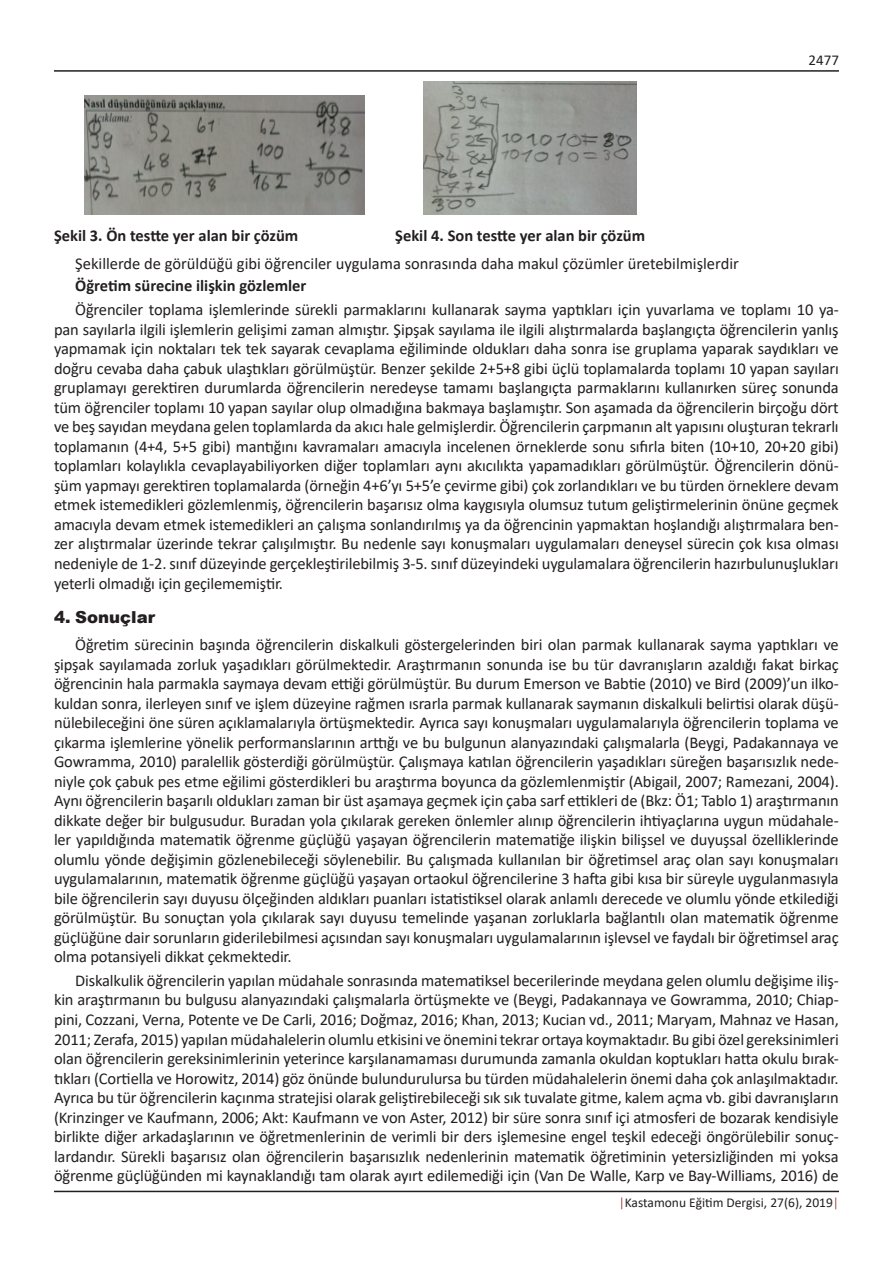
<style>
.page{position:relative;width:893px;height:1263px;background:#fff}
.page>*{position:absolute;margin:0;border:0;box-sizing:border-box;transform-origin:0 0}
.t1{font:16.5px/19.5px "Calibri";letter-spacing:-.01em;color:#231f20;text-align:justify}
.t2{font:700 16.5px "Calibri";color:#231f20}
.t3{font:900 16.5px "Arial";color:#231f20}
.t4{font:15px "Calibri";color:#231f20}
.t5{font:13.5px "Calibri";color:#231f20}
.s1{font-weight:300;color:#8c171b}
</style>
<div class="page">
<hr style="left:54px;top:70px;width:785px;height:2px;background:#231f20">
<hr style="left:54px;top:1191px;width:785px;height:1px;background:#231f20">
<img style="left:85px;top:95px;width:280px;height:120px">
<img style="left:423px;top:82px;width:214px;height:132px">
<p class="t4" style="left:809px;top:50px;width:32px">2477</p>
<p class="t2" style="left:54px;top:224px;width:246px">Şekil 3. Ön testte yer alan bir çözüm</p>
<p class="t2" style="left:395px;top:224px;width:251px">Şekil 4. Son testte yer alan bir çözüm</p>
<p class="t1" style="left:75px;top:253px;width:665px">Şekillerde de görüldüğü gibi öğrenciler uygulama sonrasında daha makul çözümler üretebilmişlerdir</p>
<p class="t2" style="left:75px;top:274px;width:233px">Öğretim sürecine ilişkin gözlemler</p>
<p class="t1" style="left:54px;top:299px;width:786px;text-indent:21px">Öğrenciler toplama işlemlerinde sürekli parmaklarını kullanarak sayma yaptıkları için yuvarlama ve toplamı 10 ya&shy;pan sayılarla ilgili işlemlerin gelişimi zaman almıştır. Şipşak sayılama ile ilgili alıştırmalarda başlangıçta öğrencilerin yanlış yapmamak için noktaları tek tek sayarak cevaplama eğiliminde oldukları daha sonra ise gruplama yaparak saydıkları ve doğru cevaba daha çabuk ulaştıkları görülmüştür. Benzer şekilde 2+5+8 gibi üçlü toplamalarda toplamı 10 yapan sayıları gruplamayı gerektiren durumlarda öğrencilerin neredeyse tamamı başlangıçta parmaklarını kullanırken süreç sonunda tüm öğrenciler toplamı 10 yapan sayılar olup olmadığına bakmaya başlamıştır. Son aşamada da öğrencilerin birçoğu dört ve beş sayıdan meydana gelen toplamlarda da akıcı hale gelmişlerdir. Öğrencilerin çarpmanın alt yapısını oluşturan tekrarlı toplamanın (4+4, 5+5 gibi) mantığını kavramaları amacıyla incelenen örneklerde sonu sıfırla biten (10+10, 20+20 gibi) toplamları kolaylıkla cevaplayabiliyorken diğer toplamları aynı akıcılıkta yapamadıkları görülmüştür. Öğrencilerin dönü&shy;şüm yapmayı gerektiren toplamalarda (örneğin 4+6’yı 5+5’e çevirme gibi) çok zorlandıkları ve bu türden örneklere devam etmek istemedikleri gözlemlenmiş, öğrencilerin başarısız olma kaygısıyla olumsuz tutum geliştirmelerinin önüne geçmek amacıyla devam etmek istemedikleri an çalışma sonlandırılmış ya da öğrencinin yapmaktan hoşlandığı alıştırmalara ben&shy;zer alıştırmalar üzerinde tekrar çalışılmıştır. Bu nedenle sayı konuşmaları uygulamaları deneysel sürecin çok kısa olması nedeniyle de 1-2. sınıf düzeyinde gerçekleştirilebilmiş 3-5. sınıf düzeyindeki uygulamalara öğrencilerin hazırbulunuşlukları yeterli olmadığı için geçilememiştir.</p>
<p class="t3" style="left:54px;top:605px;width:103px">4. Sonuçlar</p>
<p class="t1" style="left:54px;top:634px;width:786px;text-indent:21px">Öğretim sürecinin başında öğrencilerin diskalkuli göstergelerinden biri olan parmak kullanarak sayma yaptıkları ve şipşak sayılamada zorluk yaşadıkları görülmektedir. Araştırmanın sonunda ise bu tür davranışların azaldığı fakat birkaç öğrencinin hala parmakla saymaya devam ettiği görülmüştür. Bu durum Emerson ve Babtie (2010) ve Bird (2009)’un ilko&shy;kuldan sonra, ilerleyen sınıf ve işlem düzeyine rağmen ısrarla parmak kullanarak saymanın diskalkuli belirtisi olarak düşü&shy;nülebileceğini öne süren açıklamalarıyla örtüşmektedir. Ayrıca sayı konuşmaları uygulamalarıyla öğrencilerin toplama ve çıkarma işlemlerine yönelik performanslarının arttığı ve bu bulgunun alanyazındaki çalışmalarla (Beygi, Padakannaya ve Gowramma, 2010) paralellik gösterdiği görülmüştür. Çalışmaya katılan öğrencilerin yaşadıkları süreğen başarısızlık nede&shy;niyle çok çabuk pes etme eğilimi gösterdikleri bu araştırma boyunca da gözlemlenmiştir (Abigail, 2007; Ramezani, 2004).<br>Aynı öğrencilerin başarılı oldukları zaman bir üst aşamaya geçmek için çaba sarf ettikleri de (Bkz: Ö1; Tablo 1) araştırmanın dikkate değer bir bulgusudur. Buradan yola çıkılarak gereken önlemler alınıp öğrencilerin ihtiyaçlarına uygun müdahale&shy;ler yapıldığında matematik öğrenme güçlüğü yaşayan öğrencilerin matematiğe ilişkin bilişsel ve duyuşsal özelliklerinde olumlu yönde değişimin gözlenebileceği söylenebilir. Bu çalışmada kullanılan bir öğretimsel araç olan sayı konuşmaları uygulamalarının, matematik öğrenme güçlüğü yaşayan ortaokul öğrencilerine 3 hafta gibi kısa bir süreyle uygulanmasıyla bile öğrencilerin sayı duyusu ölçeğinden aldıkları puanları istatistiksel olarak anlamlı derecede ve olumlu yönde etkilediği görülmüştür. Bu sonuçtan yola çıkılarak sayı duyusu temelinde yaşanan zorluklarla bağlantılı olan matematik öğrenme güçlüğüne dair sorunların giderilebilmesi açısından sayı konuşmaları uygulamalarının işlevsel ve faydalı bir öğretimsel araç olma potansiyeli dikkat çekmektedir.</p>
<p class="t1" style="left:54px;top:970px;width:786px;text-indent:21px">Diskalkulik öğrencilerin yapılan müdahale sonrasında matematiksel becerilerinde meydana gelen olumlu değişime iliş&shy;kin araştırmanın bu bulgusu alanyazındaki çalışmalarla örtüşmekte ve (Beygi, Padakannaya ve Gowramma, 2010; Chiap&shy;pini, Cozzani, Verna, Potente ve De Carli, 2016; Doğmaz, 2016; Khan, 2013; Kucian vd., 2011; Maryam, Mahnaz ve Hasan, 2011; Zerafa, 2015) yapılan müdahalelerin olumlu etkisini ve önemini tekrar ortaya koymaktadır. Bu gibi özel gereksinimleri olan öğrencilerin gereksinimlerinin yeterince karşılanamaması durumunda zamanla okuldan koptukları hatta okulu bırak&shy;tıkları (Cortiella ve Horowitz, 2014) göz önünde bulundurulursa bu türden müdahalelerin önemi daha çok anlaşılmaktadır.<br>Ayrıca bu tür öğrencilerin kaçınma stratejisi olarak geliştirebileceği sık sık tuvalate gitme, kalem açma vb. gibi davranışların (Krinzinger ve Kaufmann, 2006; Akt: Kaufmann ve von Aster, 2012) bir süre sonra sınıf içi atmosferi de bozarak kendisiyle birlikte diğer arkadaşlarının ve öğretmenlerinin de verimli bir ders işlemesine engel teşkil edeceği öngörülebilir sonuç&shy;lardandır. Sürekli başarısız olan öğrencilerin başarısızlık nedenlerinin matematik öğretiminin yetersizliğinden mi yoksa öğrenme güçlüğünden mi kaynaklandığı tam olarak ayırt edilemediği için (Van De Walle, Karp ve Bay-Williams, 2016) de</p>
<p class="t5" style="left:619px;top:1193px;width:222px"><span class="s1">|</span>Kastamonu Eğitim Dergisi, 27(6), 2019<span class="s1">|</span></p>
</div>
